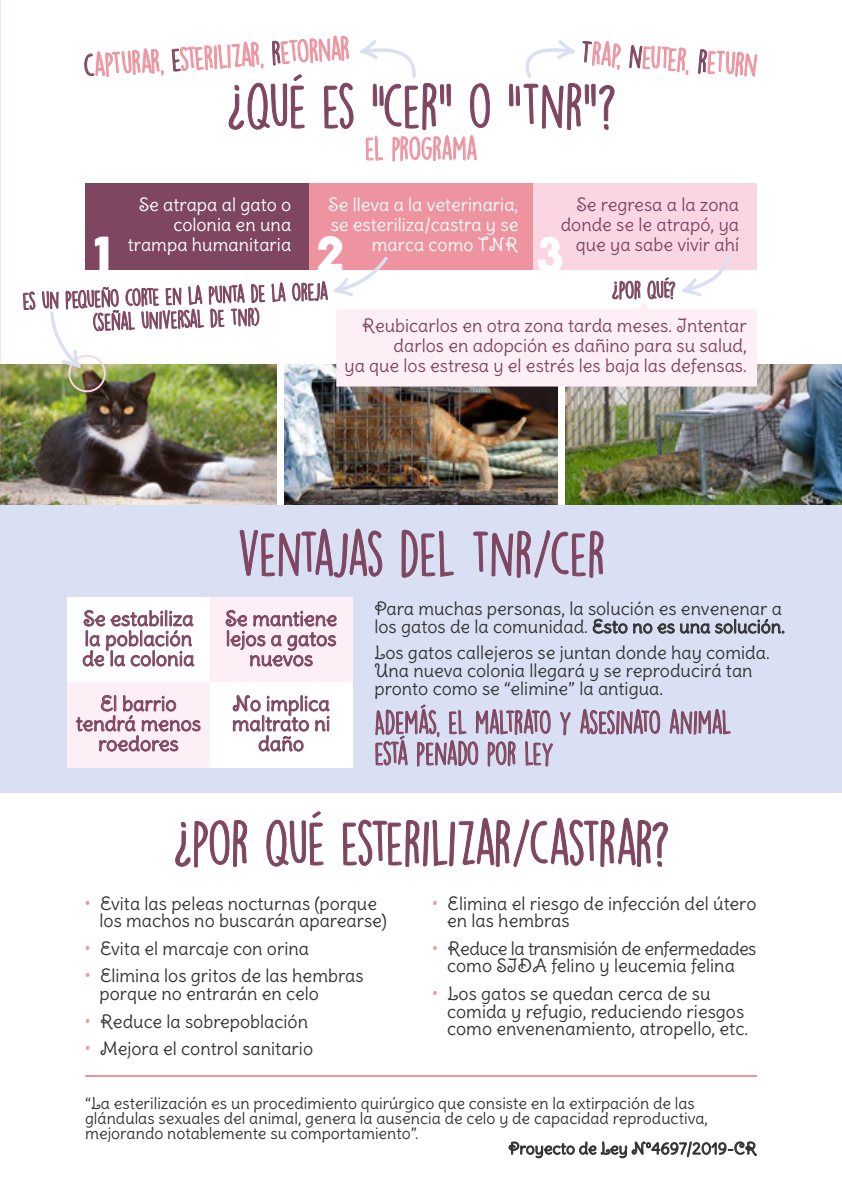
<style>
.page{position:relative;width:842px;height:1191px;background:#fff}
.page>*{position:absolute;margin:0;border:0;box-sizing:border-box;transform-origin:0 0}
.t1{font:56px "DK Lemon Yellow Sun";letter-spacing:-.025em;color:#7f4661}
.t2{font:56px "DK Lemon Yellow Sun";letter-spacing:-.05em;color:#7f4661}
.t3{font:47.2px "COCOGOOSE";color:#fff}
.t4{font:29px "DK Lemon Yellow Sun";letter-spacing:-.02em;color:#ed94a0}
.t5{font:29px/31.2px "DK Lemon Yellow Sun";letter-spacing:-.04em;color:#7f4661}
.t6{font:21.8px/23.4px "DK Lemon Yellow Sun";letter-spacing:-.035em;color:#7f4661;text-align:center}
.t7{font:20px/20px "Delius Swash Caps";color:#7f4661;text-align:center}
.t8{font:18px/17.6px "Delius Swash Caps";color:#343434}
.t9{font:18px/20px "Delius Swash Caps";color:#7f4661;text-align:right}
.t10{font:18px/20px "Delius Swash Caps";color:#fff;text-align:right}
.t11{font:18px/17.6px "Delius Swash Caps";letter-spacing:-.025em;color:#343434;text-align:center}
.t12{font:16px "Delius Swash Caps";color:#343434}
.s1{color:#7f4661}
.s2{color:#ed94a0}
</style>
<div class="page">
<img style="left:0;top:365px;width:277px;height:141px">
<img style="left:285px;top:365px;width:272px;height:141px">
<img style="left:565px;top:365px;width:277px;height:141px">
<div style="left:0;top:506px;width:842px;height:287px;background:#dae0f3"></div>
<svg style="left:240px;top:528px;width:143px;height:50px"></svg>
<svg style="left:402px;top:504px;width:52px;height:73px"></svg>
<svg style="left:473px;top:530px;width:130px;height:48px"></svg>
<svg style="left:593px;top:619px;width:192px;height:15px"></svg>
<svg style="left:560px;top:712px;width:11px;height:24px"></svg>
<svg style="left:580px;top:709px;width:80px;height:26px"></svg>
<svg style="left:670px;top:709px;width:60px;height:26px"></svg>
<svg style="left:375px;top:704px;width:178px;height:63px"></svg>
<svg style="left:629px;top:45px;width:59px;height:30px"></svg>
<svg style="left:698px;top:49px;width:59px;height:28px"></svg>
<svg style="left:509px;top:40px;width:112px;height:90px"></svg>
<svg style="left:84px;top:48px;width:80px;height:29px"></svg>
<svg style="left:172px;top:35px;width:318px;height:127px"></svg>
<div style="left:85px;top:183px;width:224px;height:86px;background:#7f4661"></div>
<div style="left:309px;top:183px;width:224px;height:86px;background:#ed94a0"></div>
<div style="left:533px;top:183px;width:224px;height:86px;background:#fad6e3"></div>
<svg style="left:23px;top:292px;width:12px;height:18px"></svg>
<svg style="left:272px;top:282px;width:13px;height:20px"></svg>
<svg style="left:292px;top:280px;width:36px;height:22px"></svg>
<svg style="left:334px;top:257px;width:423px;height:129px"></svg>
<div style="left:67px;top:597px;width:143px;height:85px;background:#fff"></div>
<div style="left:210px;top:597px;width:142px;height:85px;background:#fdeff5"></div>
<div style="left:67px;top:682px;width:143px;height:85px;background:#fdeff5"></div>
<div style="left:210px;top:682px;width:142px;height:85px;background:#fff"></div>
<svg style="left:83px;top:610px;width:111px;height:56px"></svg>
<svg style="left:226px;top:610px;width:111px;height:56px"></svg>
<svg style="left:76px;top:695px;width:125px;height:56px"></svg>
<svg style="left:233px;top:695px;width:97px;height:56px"></svg>
<svg style="left:175px;top:820px;width:72px;height:47px"></svg>
<svg style="left:266px;top:811px;width:57px;height:56px"></svg>
<svg style="left:343px;top:817px;width:325px;height:50px"></svg>
<svg style="left:509px;top:1141px;width:248px;height:18px"></svg>
<hr style="left:85px;top:1075px;width:672px;height:2px;background:#ed94a0">
<div style="left:68px;top:355px;width:38px;height:37px;border:2px solid #fad6e3;border-radius:50%"></div>
<svg style="left:42px;top:269px;width:223px;height:114px"></svg>
<h3 class="t4" style="left:82px;top:49px;width:268px;rotate:-4deg"><span class="s1">c</span>apturar, <span class="s1">e</span>sterilizar, <span class="s1">r</span>etornar</h3>
<h3 class="t4" style="left:582px;top:35px;width:179px;rotate:4deg"><span class="s1">T</span>rap, <span class="s1">n</span>euter, <span class="s1">r</span>eturn</h3>
<h1 class="t1" style="left:226px;top:72px;width:392px">¿qué es “cer” o “tnr”?</h1>
<h3 class="t4" style="left:365px;top:131px;width:114px">el programa</h3>
<h2 class="t3" style="left:94px;top:222px;width:19px">1</h2>
<p class="t10" style="left:128px;top:195px;width:165px">Se atrapa al gato o colonia en una trampa humanitaria</p>
<p class="t10" style="left:328px;top:195px;width:192px">Se lleva a la veterinaria, se esteriliza/castra y se marca como TNR</p>
<h2 class="t3" style="left:315px;top:222px;width:32px">2</h2>
<p class="t9" style="left:561px;top:195px;width:180px">Se regresa a la zona donde se le atrapó, ya que ya sabe vivir ahí</p>
<h2 class="t3" style="left:537px;top:222px;width:30px">3</h2>
<p class="t6" style="left:22px;top:289px;width:307px;rotate:-2deg">es un pequeño corte en la punta de la oreja (señal universal de tnr)</p>
<p class="t6" style="left:611px;top:278px;width:66px">¿por quÉ?</p>
<p class="t9" style="left:344px;top:315px;width:404px">Reubicarlos en otra zona tarda meses. Intentar darlos en adopción es dañino para su salud,<br>ya que los estresa y el estrés les baja las defensas.</p>
<h1 class="t1" style="left:237px;top:520px;width:370px">ventajas del tnr/cer</h1>
<p class="t7" style="left:82px;top:608px;width:114px;text-align:justify">Se estabiliza la población de la colonia</p>
<p class="t7" style="left:225px;top:608px;width:113px">Se mantiene lejos a gatos nuevos</p>
<p class="t7" style="left:76px;top:693px;width:126px">El barrio tendrá menos roedores</p>
<p class="t7" style="left:232px;top:693px;width:100px">No implica maltrato ni daño</p>
<p class="t8" style="left:374px;top:599px;width:412px">Para muchas personas, la solución es envenenar a los gatos de la comunidad. Esto no es una solución.</p>
<p class="t8" style="left:374px;top:643px;width:397px">Los gatos callejeros se juntan donde hay comida.<br>Una nueva colonia llegará y se reproducirá tan pronto como se “elimine” la antigua.</p>
<h3 class="t5" style="left:374px;top:706px;width:359px">Además, el maltrato y asesinato animal está penado por ley</h3>
<h1 class="t2" style="left:173px;top:809px;width:499px">¿por qué esterilizar/castrar?</h1>
<p class="t8" style="left:100px;top:894px;width:289px;text-indent:-14px"><span class="s2">•</span> Evita las peleas nocturnas (porque los machos no buscarán aparearse)</p>
<p class="t8" style="left:85px;top:939px;width:226px"><span class="s2">•</span> Evita el marcaje con orina</p>
<p class="t8" style="left:100px;top:967px;width:266px;text-indent:-14px"><span class="s2">•</span> Elimina los gritos de las hembras porque no entrarán en celo</p>
<p class="t8" style="left:85px;top:1012px;width:225px"><span class="s2">•</span> Reduce la sobrepoblación</p>
<p class="t8" style="left:85px;top:1040px;width:230px"><span class="s2">•</span> Mejora el control sanitario</p>
<p class="t8" style="left:447px;top:894px;width:311px;text-indent:-14px"><span class="s2">•</span> Elimina el riesgo de infección del útero en las hembras</p>
<p class="t11" style="left:433px;top:939px;width:325px"><span class="s2">•</span> Reduce la transmisión de enfermedades como SIDA felino y leucemia felina</p>
<p class="t8" style="left:447px;top:984px;width:303px;text-indent:-14px"><span class="s2">•</span> Los gatos se quedan cerca de su comida y refugio, reduciendo riesgos como envenenamiento, atropello, etc.</p>
<p class="t12" style="left:85px;top:1093px;width:611px">“La esterilización es un procedimiento quirúrgico que consiste en la extirpación de las</p>
<p class="t12" style="left:85px;top:1108px;width:624px">glándulas sexuales del animal, genera la ausencia de celo y de capacidad reproductiva,</p>
<p class="t12" style="left:85px;top:1123px;width:335px">mejorando notablemente su comportamiento”.</p>
<p class="t12" style="left:508px;top:1138px;width:250px">Proyecto de Ley Nº4697/2019-CR</p>
</div>
